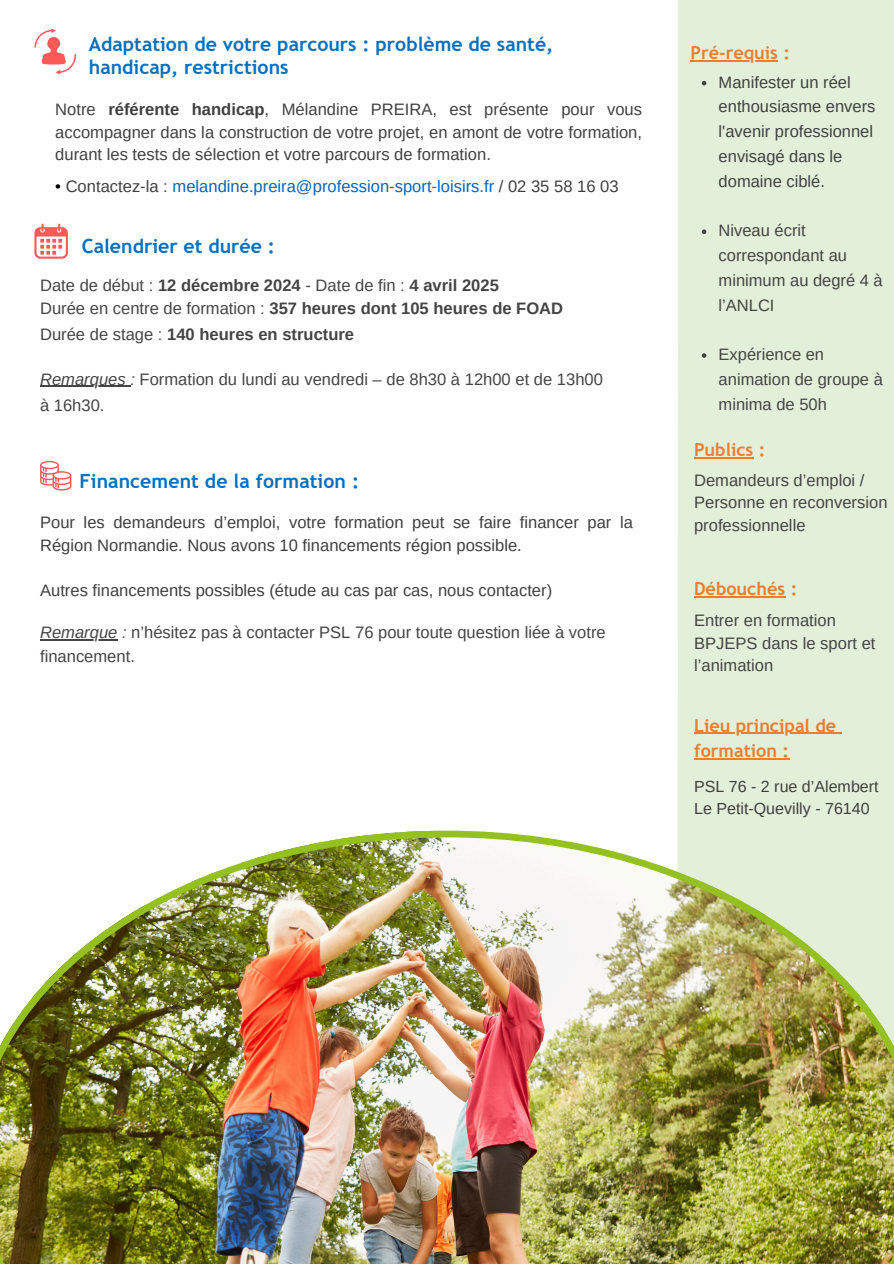
<style>
.page{position:relative;width:894px;height:1264px;background:#fff}
.page>*{position:absolute;margin:0;border:0;box-sizing:border-box;transform-origin:0 0}
.t1{font:700 19.5px/22.5px "Trebuchet MS";color:#0070c0}
.t2{font:700 18px/25.8px "Trebuchet MS";color:#ed7d31}
.t3{font:16.5px/24.8px "Arimo";color:#444}
.t4{font:16.5px/24.8px "Arimo";color:#404040;text-align:justify}
.t5{font:16.5px/22.5px "Arimo";color:#3f3f3f}
.t6{font:700 16.5px "Arimo";color:#444}
.t7{font:16.5px "Arimo";color:#0563c1}
.t8{font:16.05px "Arimo";color:#3f3f3f}
.s1{font-weight:700}
.s2{color:#000}
.s3{color:#404040}
.s4{font-weight:400}
.s5{font-style:italic}
</style>
<div class="page">
<div style="left:677px;top:0;width:216px;height:830px;background:#e2f0d9"></div>
<svg style="left:34px;top:28px;width:42px;height:46px"></svg>
<svg style="left:34px;top:224px;width:34px;height:34px"></svg>
<svg style="left:40px;top:461px;width:31px;height:29px"></svg>
<img style="left:0;top:830px;width:893px;height:433px">
<svg style="left:701px;top:81px;width:5px;height:4px"></svg>
<svg style="left:701px;top:229px;width:5px;height:5px"></svg>
<svg style="left:701px;top:353px;width:5px;height:5px"></svg>
<hr style="left:694px;top:457px;width:59px;height:1px;background:#ed7d31">
<hr style="left:690px;top:60px;width:88px;height:2px;background:#ed7d31">
<hr style="left:40px;top:386px;width:90px;height:1px;background:#444">
<hr style="left:694px;top:596px;width:91px;height:1px;background:#ed7d31">
<hr style="left:694px;top:732px;width:142px;height:1px;background:#ed7d31">
<hr style="left:694px;top:758px;width:94px;height:1px;background:#ed7d31">
<hr style="left:40px;top:639px;width:77px;height:1px;background:#444">
<p class="t1" style="left:89px;top:33px;width:466px">Adaptation de votre parcours : problème de santé, handicap, restrictions</p>
<p class="t4" style="left:55px;top:98px;width:588px;line-height:22.5px">Notre <span class="s1">référente handicap</span>, Mélandine PREIRA, est présente pour vous accompagner dans la construction de votre projet, en amont de votre formation, durant les tests de sélection et votre parcours de formation.</p>
<p class="t7" style="left:55px;top:177px;width:564px"><span class="s2">•</span> <span class="s3">Contactez-la :</span> melandine.preira@profession-sport-loisirs.fr <span class="s3">/ 02 35 58 16 03</span></p>
<p class="t1" style="left:82px;top:235px;width:195px">Calendrier et durée :</p>
<h1 class="t6" style="left:40px;top:276px;width:460px"><span class="s4">Date de début :</span> 12 décembre 2024 <span class="s4">- Date de fin :</span> 4 avril 2025</h1>
<p class="t6" style="left:40px;top:299px;width:524px"><span class="s4">Durée en centre de formation :</span> 357 heures dont 105 heures de FOAD</p>
<p class="t6" style="left:40px;top:325px;width:315px"><span class="s4">Durée de stage :</span> 140 heures en structure</p>
<p class="t3" style="left:40px;top:366px;width:564px;line-height:25.8px"><span class="s5">Remarques :</span> Formation du lundi au vendredi – de 8h30 à 12h00 et de 13h00 à 16h30.</p>
<p class="t1" style="left:79px;top:469px;width:281px">Financement de la formation :</p>
<p class="t5" style="left:40px;top:511px;width:594px">Pour les demandeurs d’emploi, votre formation peut se faire financer par la<br>Région Normandie. Nous avons 10 financements région possible.</p>
<h1 class="t5" style="left:40px;top:578px;width:513px">Autres financements possibles (étude au cas par cas, nous contacter)</h1>
<p class="t3" style="left:40px;top:620px;width:567px"><span class="s5">Remarque :</span> n’hésitez pas à contacter PSL 76 pour toute question liée à votre</p>
<p class="t3" style="left:40px;top:644px;width:96px">financement.</p>
<p class="t2" style="left:690px;top:40px;width:101px">Pré-requis :</p>
<p class="t4" style="left:718px;top:70px;width:158px;text-align:left">Manifester un réel enthousiasme envers l'avenir professionnel envisagé dans le domaine ciblé.</p>
<p class="t3" style="left:718px;top:218px;width:166px">Niveau écrit correspondant au minimum au degré 4 à l’ANLCI</p>
<h1 class="t3" style="left:718px;top:342px;width:166px">Expérience en animation de groupe à minima de 50h</h1>
<h1 class="t2" style="left:694px;top:436px;width:73px">Publics :</h1>
<p class="t3" style="left:694px;top:469px;width:195px;line-height:22.5px">Demandeurs d’emploi /<br>Personne en reconversion professionnelle</p>
<h1 class="t2" style="left:694px;top:576px;width:105px">Débouchés :</h1>
<p class="t3" style="left:694px;top:609px;width:183px;line-height:22.5px">Entrer en formation<br>BPJEPS dans le sport et l’animation</p>
<p class="t2" style="left:694px;top:712px;width:143px">Lieu principal de formation :</p>
<p class="t8" style="left:694px;top:777px;width:186px">PSL 76 - 2 rue d’Alembert</p>
<p class="t8" style="left:694px;top:799px;width:177px">Le Petit-Quevilly - 76140</p>
</div>
